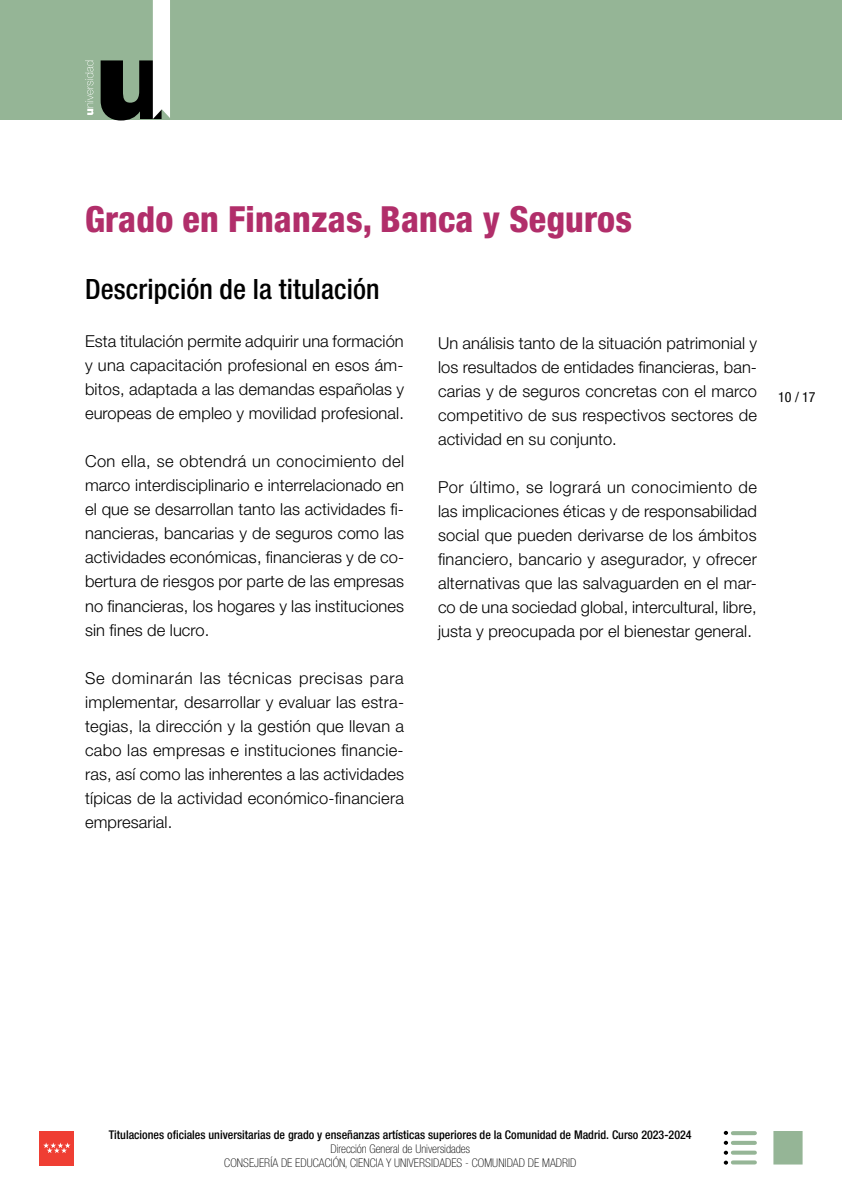
<style>
.page{position:relative;width:842px;height:1191px;background:#fff}
.page>*{position:absolute;margin:0;border:0;box-sizing:border-box;transform-origin:0 0}
.t1{font:800 condensed 36px "Helvetica Neue LT Std";letter-spacing:.005em;color:#b12e6a}
.t2{font:500 condensed 28px "Helvetica Neue LT Std";letter-spacing:.005em;color:#000}
.t3{font:300 16.4px/24px "Helvetica Neue LT Std";letter-spacing:.005em;color:#000;text-align:justify}
.t4{font:condensed 14px "Helvetica Neue LT Std";color:#000}
.t5{font:500 condensed 12px "Helvetica Neue LT Std";color:#000}
.t6{font:100 condensed 12px/14.4px "Helvetica Neue LT Std";letter-spacing:.005em;color:#000;text-align:center}
</style>
<div class="page">
<div style="left:0;top:0;width:842px;height:119px;background:#95b596"></div>
<svg style="left:85px;top:61px;width:8px;height:54px"></svg>
<svg style="left:101px;top:0;width:69px;height:120px"></svg>
<div style="left:40px;top:1130px;width:34px;height:35px;background:#ef3e33"></div>
<svg style="left:43px;top:1142px;width:28px;height:11px"></svg>
<div style="left:775px;top:1132px;width:25px;height:30px;background:#95b596"></div>
<div style="left:773px;top:1131px;width:29px;height:33px;border:4px solid #95b596"></div>
<svg style="left:733px;top:1131px;width:22px;height:4px"></svg>
<svg style="left:724px;top:1130px;width:4px;height:4px"></svg>
<svg style="left:733px;top:1140px;width:22px;height:4px"></svg>
<svg style="left:724px;top:1140px;width:4px;height:4px"></svg>
<svg style="left:733px;top:1150px;width:22px;height:4px"></svg>
<svg style="left:724px;top:1150px;width:4px;height:4px"></svg>
<svg style="left:733px;top:1160px;width:22px;height:4px"></svg>
<svg style="left:724px;top:1160px;width:4px;height:4px"></svg>
<h1 class="t1" style="left:85px;top:196px;width:548px">Grado en Finanzas, Banca y Seguros</h1>
<h2 class="t2" style="left:85px;top:273px;width:296px">Descripción de la titulación</h2>
<p class="t3" style="left:85px;top:329px;width:321px">Esta titulación permite adquirir una formación y una capacitación profesional en esos ám&shy;bitos, adaptada a las demandas españolas y europeas de empleo y movilidad profesional.</p>
<p class="t3" style="left:85px;top:449px;width:321px">Con ella, se obtendrá un conocimiento del marco interdisciplinario e interrelacionado en el que se desarrollan tanto las actividades fi&shy;nancieras, bancarias y de seguros como las actividades económicas, financieras y de co&shy;bertura de riesgos por parte de las empresas no financieras, los hogares y las instituciones sin fines de lucro.</p>
<p class="t3" style="left:85px;top:665px;width:321px">Se dominarán las técnicas precisas para implementar, desarrollar y evaluar las estra&shy;tegias, la dirección y la gestión que llevan a cabo las empresas e instituciones financie&shy;ras, así como las inherentes a las actividades típicas de la actividad económico-financiera empresarial.</p>
<p class="t3" style="left:438px;top:330px;width:321px">Un análisis tanto de la situación patrimonial y los resultados de entidades financieras, ban&shy;carias y de seguros concretas con el marco competitivo de sus respectivos sectores de actividad en su conjunto.</p>
<p class="t3" style="left:438px;top:474px;width:321px">Por último, se logrará un conocimiento de las implicaciones éticas y de responsabilidad social que pueden derivarse de los ámbitos financiero, bancario y asegurador, y ofrecer alternativas que las salvaguarden en el mar&shy;co de una sociedad global, intercultural, libre, justa y preocupada por el bienestar general.</p>
<p class="t4" style="left:778px;top:389px;width:39px">10 / 17</p>
<p class="t5" style="left:109px;top:1127px;width:584px">Titulaciones oficiales universitarias de grado y enseñanzas artísticas superiores de la Comunidad de Madrid. Curso 2023-2024</p>
<p class="t6" style="left:224px;top:1141px;width:354px">Dirección General de Universidades<br>CONSEJERÍA DE EDUCACIÓN, CIENCIA Y UNIVERSIDADES - COMUNIDAD DE MADRID</p>
</div>
